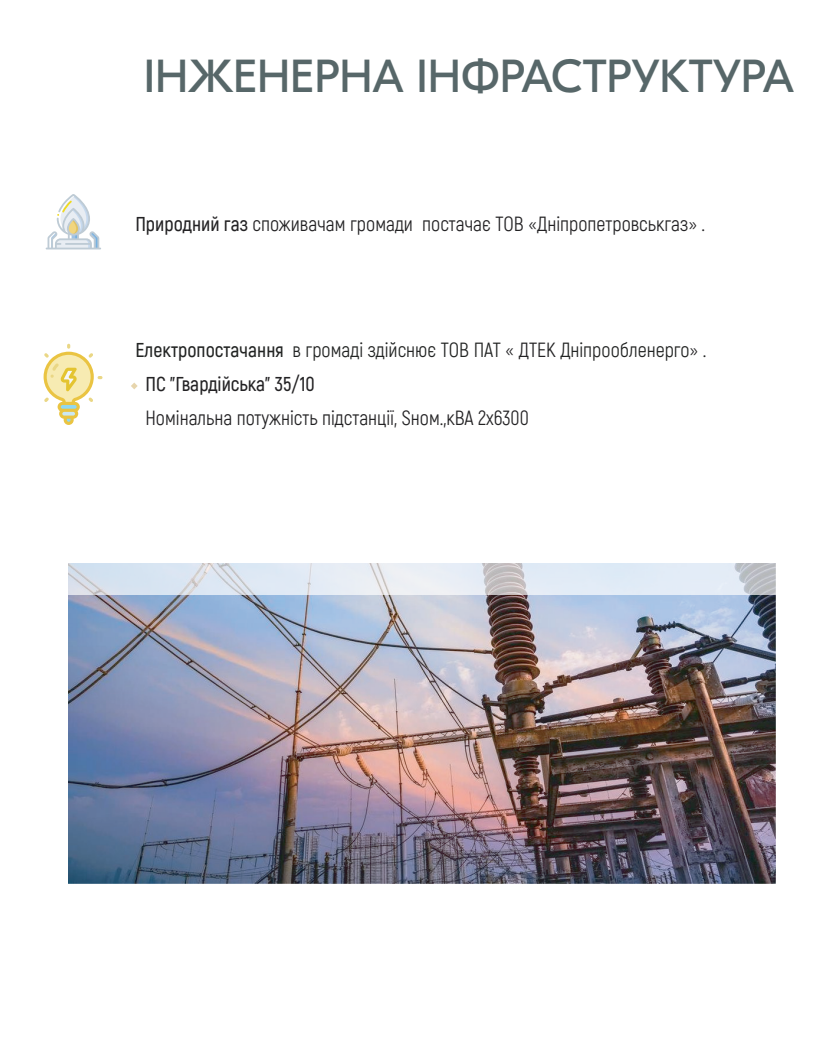
<style>
.page{position:relative;width:839px;height:1049px;background:#fff}
.page>*{position:absolute;margin:0;border:0;box-sizing:border-box;transform-origin:0 0}
.t1{font:46.25px "GT Eesti Pro Display";color:#576769}
.t2{font:20px "Akrobat";color:#232224}
.t3{font:20px/33.8px "Akrobat";color:#222423}
.s1{font-weight:600}
.s2{color:#232224}
.s3{font-weight:600;color:#232224}
</style>
<div class="page">
<svg style="left:44px;top:344px;width:58px;height:81px"></svg>
<svg style="left:131px;top:382px;width:7px;height:7px"></svg>
<svg style="left:46px;top:194px;width:55px;height:55px"></svg>
<img style="left:68px;top:594px;width:708px;height:290px">
<svg style="left:68px;top:563px;width:708px;height:31px;background:#dde4ed"></svg>
<h1 class="t1" style="left:144px;top:51px;width:652px">ІНЖЕНЕРНА ІНФРАСТРУКТУРА</h1>
<p class="t2" style="left:135px;top:212px;width:571px"><span class="s1">Природний газ</span> споживачам громади постачає ТОВ «Дніпропетровськгаз» .</p>
<p class="t3" style="left:145px;top:333px;width:562px;text-indent:-10px"><span class="s1">Електропостачання</span> в громаді здійснює ТОВ ПАТ <span class="s2">« ДТЕК</span> Дніпрообленерго<span class="s2">»</span> .<br><span class="s3">ПС "Гвардійська" 35/10</span></p>
<p class="t2" style="left:145px;top:406px;width:385px">Номінальна потужність підстанції, Sном.,кВА 2х6300</p>
</div>
